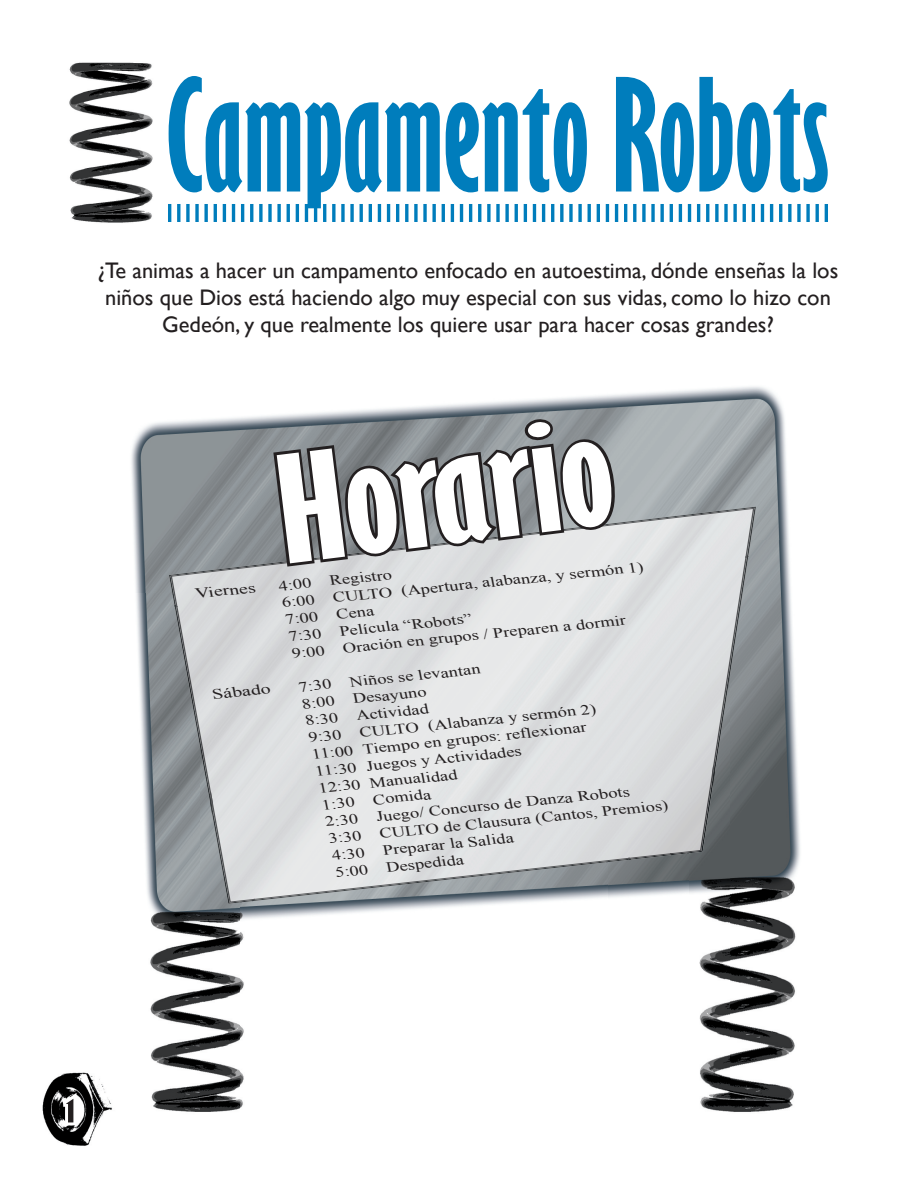
<style>
.page{position:relative;width:918px;height:1188px;background:#fff}
.page>*{position:absolute;margin:0;border:0;box-sizing:border-box;transform-origin:0 0}
.t1{font:700 extra-condensed 144px "Gill Sans";color:#007dbc}
.t2{font:700 extra-condensed 136.95px "Gill Sans";color:#fff;scale:1.5 1}
.t3{font:700 extra-condensed 29.55px "Gill Sans";color:#231f20;scale:1.72 1}
.t4{font:22.5px/27px "Gill Sans";color:#231f20;text-align:center}
.t5{font:14.25px "Times New Roman";color:#231f20;scale:1.3 1}
.t6{font:14.25px "Times New Roman";color:#231f20;scale:1.39 1}
</style>
<div class="page">
<img style="left:69px;top:62px;width:84px;height:161px">
<img style="left:131px;top:403px;width:354px;height:191px">
<img style="left:485px;top:386px;width:304px;height:154px">
<img style="left:729px;top:540px;width:71px;height:572px">
<img style="left:136px;top:594px;width:64px;height:518px">
<img style="left:699px;top:805px;width:30px;height:307px">
<img style="left:200px;top:854px;width:41px;height:258px">
<img style="left:241px;top:904px;width:249px;height:204px">
<img style="left:169px;top:556px;width:101px;height:49px">
<img style="left:714px;top:556px;width:42px;height:249px">
<img style="left:169px;top:605px;width:2px;height:249px">
<img style="left:699px;top:804px;width:15px;height:100px">
<img style="left:252px;top:903px;width:255px;height:1px">
<img style="left:296px;top:570px;width:83px;height:37px">
<img style="left:623px;top:508px;width:131px;height:50px">
<img style="left:171px;top:557px;width:125px;height:50px">
<img style="left:712px;top:557px;width:42px;height:247px">
<img style="left:171px;top:606px;width:42px;height:248px">
<img style="left:212px;top:754px;width:42px;height:149px">
<img style="left:671px;top:754px;width:42px;height:149px">
<img style="left:629px;top:803px;width:42px;height:93px">
<img style="left:254px;top:853px;width:376px;height:50px">
<svg style="left:270px;top:413px;width:353px;height:157px;background:#7f8285"></svg>
<img style="left:42px;top:1072px;width:70px;height:74px">
<svg style="left:58px;top:1087px;width:22px;height:41px"></svg>
<hr style="left:168px;top:204px;width:3px;height:18px;background:#007dbc">
<hr style="left:177px;top:204px;width:3px;height:18px;background:#007dbc">
<svg style="left:186px;top:204px;width:4px;height:18px"></svg>
<svg style="left:195px;top:204px;width:4px;height:18px"></svg>
<svg style="left:204px;top:204px;width:4px;height:18px"></svg>
<hr style="left:214px;top:204px;width:3px;height:18px;background:#007dbc">
<hr style="left:223px;top:204px;width:3px;height:18px;background:#007dbc">
<hr style="left:232px;top:204px;width:3px;height:18px;background:#007dbc">
<hr style="left:241px;top:204px;width:3px;height:18px;background:#007dbc">
<hr style="left:250px;top:204px;width:3px;height:18px;background:#007dbc">
<svg style="left:259px;top:204px;width:4px;height:18px"></svg>
<svg style="left:268px;top:204px;width:4px;height:18px"></svg>
<svg style="left:277px;top:204px;width:4px;height:18px"></svg>
<hr style="left:287px;top:204px;width:3px;height:18px;background:#007dbc">
<hr style="left:296px;top:204px;width:3px;height:18px;background:#007dbc">
<hr style="left:305px;top:204px;width:3px;height:18px;background:#007dbc">
<hr style="left:314px;top:204px;width:3px;height:18px;background:#007dbc">
<hr style="left:323px;top:204px;width:3px;height:18px;background:#007dbc">
<svg style="left:332px;top:204px;width:4px;height:18px"></svg>
<svg style="left:341px;top:204px;width:4px;height:18px"></svg>
<svg style="left:350px;top:204px;width:4px;height:18px"></svg>
<hr style="left:360px;top:204px;width:3px;height:18px;background:#007dbc">
<hr style="left:369px;top:204px;width:3px;height:18px;background:#007dbc">
<hr style="left:378px;top:204px;width:3px;height:18px;background:#007dbc">
<hr style="left:387px;top:204px;width:3px;height:18px;background:#007dbc">
<hr style="left:396px;top:204px;width:3px;height:18px;background:#007dbc">
<hr style="left:405px;top:204px;width:3px;height:18px;background:#007dbc">
<svg style="left:414px;top:204px;width:4px;height:18px"></svg>
<svg style="left:423px;top:204px;width:4px;height:18px"></svg>
<svg style="left:432px;top:204px;width:4px;height:18px"></svg>
<hr style="left:442px;top:204px;width:3px;height:18px;background:#007dbc">
<hr style="left:451px;top:204px;width:3px;height:18px;background:#007dbc">
<hr style="left:460px;top:204px;width:3px;height:18px;background:#007dbc">
<hr style="left:469px;top:204px;width:3px;height:18px;background:#007dbc">
<hr style="left:478px;top:204px;width:3px;height:18px;background:#007dbc">
<svg style="left:487px;top:204px;width:4px;height:18px"></svg>
<svg style="left:496px;top:204px;width:4px;height:18px"></svg>
<svg style="left:505px;top:204px;width:4px;height:18px"></svg>
<hr style="left:515px;top:204px;width:3px;height:18px;background:#007dbc">
<hr style="left:524px;top:204px;width:3px;height:18px;background:#007dbc">
<hr style="left:533px;top:204px;width:3px;height:18px;background:#007dbc">
<hr style="left:542px;top:204px;width:3px;height:18px;background:#007dbc">
<hr style="left:551px;top:204px;width:3px;height:18px;background:#007dbc">
<svg style="left:560px;top:204px;width:4px;height:18px"></svg>
<svg style="left:569px;top:204px;width:4px;height:18px"></svg>
<svg style="left:578px;top:204px;width:4px;height:18px"></svg>
<hr style="left:588px;top:204px;width:3px;height:18px;background:#007dbc">
<hr style="left:597px;top:204px;width:3px;height:18px;background:#007dbc">
<hr style="left:606px;top:204px;width:3px;height:18px;background:#007dbc">
<hr style="left:615px;top:204px;width:3px;height:18px;background:#007dbc">
<hr style="left:624px;top:204px;width:3px;height:18px;background:#007dbc">
<hr style="left:633px;top:204px;width:3px;height:18px;background:#007dbc">
<svg style="left:642px;top:204px;width:4px;height:18px"></svg>
<svg style="left:651px;top:204px;width:4px;height:18px"></svg>
<svg style="left:660px;top:204px;width:4px;height:18px"></svg>
<hr style="left:670px;top:204px;width:3px;height:18px;background:#007dbc">
<hr style="left:679px;top:204px;width:3px;height:18px;background:#007dbc">
<hr style="left:688px;top:204px;width:3px;height:18px;background:#007dbc">
<hr style="left:697px;top:204px;width:3px;height:18px;background:#007dbc">
<hr style="left:706px;top:204px;width:3px;height:18px;background:#007dbc">
<svg style="left:715px;top:204px;width:4px;height:18px"></svg>
<svg style="left:724px;top:204px;width:4px;height:18px"></svg>
<svg style="left:733px;top:204px;width:4px;height:18px"></svg>
<hr style="left:743px;top:204px;width:3px;height:18px;background:#007dbc">
<hr style="left:752px;top:204px;width:3px;height:18px;background:#007dbc">
<hr style="left:761px;top:204px;width:3px;height:18px;background:#007dbc">
<hr style="left:770px;top:204px;width:3px;height:18px;background:#007dbc">
<hr style="left:779px;top:204px;width:3px;height:18px;background:#007dbc">
<svg style="left:788px;top:204px;width:4px;height:18px"></svg>
<svg style="left:797px;top:204px;width:4px;height:18px"></svg>
<svg style="left:806px;top:204px;width:4px;height:18px"></svg>
<hr style="left:816px;top:204px;width:3px;height:18px;background:#007dbc">
<hr style="left:825px;top:204px;width:3px;height:18px;background:#007dbc">
<h1 class="t1" style="left:166px;top:48px;width:665px">Campamento Robots</h1>
<h3 class="t4" style="left:98px;top:257px;width:742px">¿Te animas a hacer un campamento enfocado en autoestima, dónde enseñas la los niños que Dios está haciendo algo muy especial con sus vidas, como lo hizo con<br>Gedeón, y que realmente los quiere usar para hacer cosas grandes?</h3>
<p class="t6" style="left:195px;top:584px;width:45px;rotate:-6deg">Viernes</p>
<h2 class="t2" style="left:268px;top:428px;width:226px;rotate:-7deg">Horario</h2>
<p class="t5" style="left:332px;top:589px;width:242px;rotate:-6deg">CULTO (Apertura, alabanza, y sermón 1)</p>
<p class="t5" style="left:278px;top:576px;width:27px;rotate:-6deg">4:00</p>
<p class="t5" style="left:329px;top:571px;width:50px;rotate:-6deg">Registro</p>
<p class="t5" style="left:281px;top:593px;width:27px;rotate:-6deg">6:00</p>
<p class="t5" style="left:285px;top:610px;width:27px;rotate:-6deg">7:00</p>
<p class="t5" style="left:336px;top:605px;width:31px;rotate:-6deg">Cena</p>
<p class="t5" style="left:288px;top:627px;width:27px;rotate:-6deg">7:30</p>
<p class="t5" style="left:339px;top:622px;width:104px;rotate:-6deg">Película “Robots”</p>
<p class="t5" style="left:342px;top:639px;width:220px;rotate:-6deg">Oración en grupos / Preparen a dormir</p>
<p class="t5" style="left:291px;top:644px;width:27px;rotate:-6deg">9:00</p>
<p class="t6" style="left:212px;top:685px;width:44px;rotate:-6deg">Sábado</p>
<p class="t5" style="left:349px;top:673px;width:103px;rotate:-6deg">Niños se levantan</p>
<p class="t5" style="left:298px;top:677px;width:27px;rotate:-6deg">7:30</p>
<p class="t5" style="left:301px;top:694px;width:27px;rotate:-6deg">8:00</p>
<p class="t5" style="left:352px;top:689px;width:58px;rotate:-6deg">Desayuno</p>
<p class="t5" style="left:305px;top:711px;width:27px;rotate:-6deg">8:30</p>
<p class="t5" style="left:356px;top:706px;width:58px;rotate:-6deg">Actividad</p>
<p class="t5" style="left:308px;top:728px;width:27px;rotate:-6deg">9:30</p>
<p class="t5" style="left:359px;top:723px;width:184px;rotate:-6deg">CULTO (Alabanza y sermón 2)</p>
<p class="t5" style="left:311px;top:746px;width:214px;rotate:-6deg">11:00 Tiempo en grupos: reflexionar</p>
<p class="t5" style="left:315px;top:762px;width:161px;rotate:-6deg">11:30 Juegos y Actividades</p>
<p class="t5" style="left:318px;top:779px;width:109px;rotate:-6deg">12:30 Manualidad</p>
<p class="t5" style="left:321px;top:795px;width:27px;rotate:-6deg">1:30</p>
<p class="t5" style="left:372px;top:790px;width:47px;rotate:-6deg">Comida</p>
<p class="t5" style="left:325px;top:812px;width:27px;rotate:-6deg">2:30</p>
<p class="t5" style="left:376px;top:808px;width:197px;rotate:-6deg">Juego/ Concurso de Danza Robots</p>
<p class="t5" style="left:379px;top:825px;width:225px;rotate:-6deg">CULTO de Clausura (Cantos, Premios)</p>
<p class="t5" style="left:328px;top:829px;width:27px;rotate:-6deg">3:30</p>
<p class="t5" style="left:382px;top:841px;width:103px;rotate:-6deg">Preparar la Salida</p>
<p class="t5" style="left:331px;top:846px;width:27px;rotate:-6deg">4:30</p>
<p class="t5" style="left:335px;top:863px;width:27px;rotate:-6deg">5:00</p>
<p class="t5" style="left:386px;top:858px;width:62px;rotate:-6deg">Despedida</p>
<h3 class="t3" style="left:66px;top:1093px;width:7px">1</h3>
</div>
